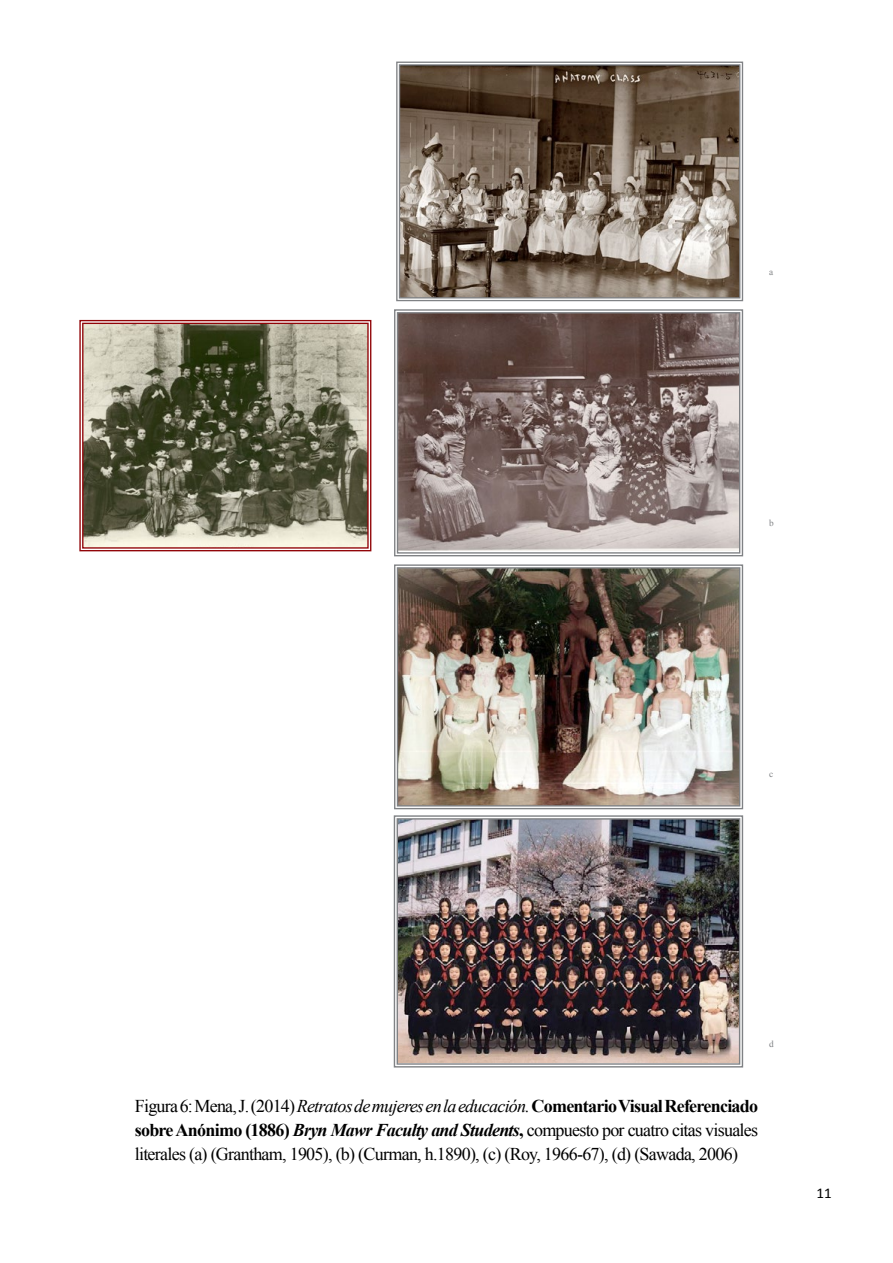
<style>
.page{position:relative;width:893px;height:1263px;background:#fff}
.page>*{position:absolute;margin:0;border:0;box-sizing:border-box;transform-origin:0 0}
.t1{font:18px/24px "Times New Roman";letter-spacing:-.04em;color:#000;text-align:justify}
.t2{font:15px "Calibri";color:#000}
.t3{font:9.3px "Times New Roman";color:#808285}
.s1{font-style:italic}
.s2{font-weight:700}
.s3{font-weight:700;font-style:italic}
</style>
<div class="page">
<svg style="left:79px;top:319px;width:293px;height:233px"></svg>
<svg style="left:81px;top:322px;width:288px;height:227px;background:#82816c"></svg>
<svg style="left:394px;top:564px;width:350px;height:246px;background:#b8b9bb"></svg>
<img style="left:396px;top:566px;width:345px;height:241px">
<svg style="left:394px;top:309px;width:350px;height:248px;background:#b7b9ba"></svg>
<svg style="left:396px;top:311px;width:345px;height:243px;background:#877672"></svg>
<svg style="left:396px;top:61px;width:348px;height:241px"></svg>
<svg style="left:398px;top:64px;width:343px;height:235px;background:#7c6d60"></svg>
<svg style="left:393px;top:815px;width:351px;height:253px;background:#bcbdbe"></svg>
<img style="left:396px;top:817px;width:345px;height:248px">
<p class="t3" style="left:769px;top:266px;width:6px">a</p>
<p class="t3" style="left:769px;top:517px;width:6px">b</p>
<p class="t3" style="left:769px;top:768px;width:6px">c</p>
<p class="t3" style="left:769px;top:1038px;width:6px">d</p>
<p class="t1" style="left:135px;top:1094px;width:625px">Figura 6:Mena, J. (2014) <span class="s1">Retratos de mujeres en la educación.</span> <span class="s2">Comentario Visual Referenciado sobre Anónimo (1886)</span> <span class="s3">Bryn Mawr Faculty and Students</span><span class="s2">,</span> compuesto por cuatro citas visuales literales (a) (Grantham, 1905), (b) (Curman, h.1890), (c) (Roy, 1966-67), (d) (Sawada, 2006)</p>
<p class="t2" style="left:816px;top:1183px;width:17px">11</p>
</div>
